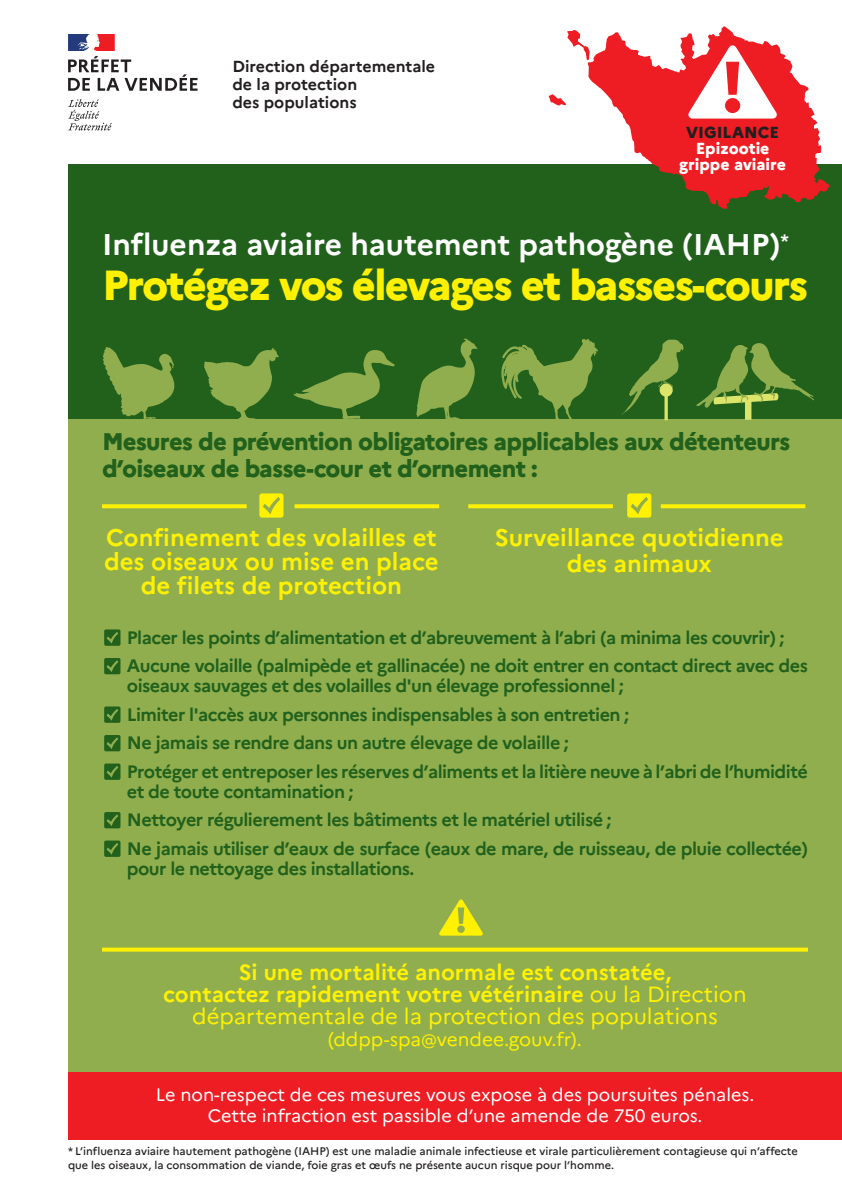
<style>
.page{position:relative;width:842px;height:1191px;background:#fff}
.page>*{position:absolute;margin:0;border:0;box-sizing:border-box;transform-origin:0 0}
.t1{font:800 42px "Marianne";letter-spacing:-.045em;color:#fff101}
.t2{font:700 30px "Marianne";color:#fff}
.t3{font:700 24px/24px "Marianne";color:#fff101;text-align:center}
.t4{font:800 24px/27px "Marianne";letter-spacing:-.03em;color:#21611c}
.t5{font:700 22px/22px "Marianne";color:#fff101;text-align:center}
.t6{font:19px "Marianne";color:#fff101}
.t7{font:700 18px/20px "Marianne";letter-spacing:-.03em;color:#21611c}
.t8{font:18px "Marianne";color:#fff}
.t9{font:700 16px/18px "Marianne";color:#231f20}
.t10{font:800 16px "Marianne";color:#fff}
.t11{font:800 16px "Marianne";color:#231f20}
.t12{font:500 11px/13.2px "Marianne";color:#231f20}
.s1{font-weight:400}
</style>
<div class="page">
<div style="left:68px;top:164px;width:774px;height:261px;background:#21611c"></div>
<svg style="left:68px;top:99px;width:44px;height:31px"></svg>
<svg style="left:68px;top:34px;width:130px;height:57px"></svg>
<div style="left:68px;top:420px;width:774px;height:703px;background:#91ae4f"></div>
<svg style="left:567px;top:30px;width:21px;height:30px"></svg>
<svg style="left:549px;top:94px;width:17px;height:11px"></svg>
<svg style="left:588px;top:26px;width:242px;height:183px;fill:#ee1d23"></svg>
<svg style="left:104px;top:629px;width:16px;height:17px"></svg>
<svg style="left:104px;top:658px;width:16px;height:16px"></svg>
<svg style="left:104px;top:706px;width:16px;height:17px"></svg>
<svg style="left:104px;top:735px;width:16px;height:16px"></svg>
<svg style="left:104px;top:763px;width:16px;height:17px"></svg>
<svg style="left:104px;top:812px;width:16px;height:16px"></svg>
<svg style="left:104px;top:840px;width:16px;height:17px"></svg>
<svg style="left:204px;top:348px;width:75px;height:72px"></svg>
<svg style="left:292px;top:350px;width:103px;height:70px"></svg>
<svg style="left:416px;top:338px;width:62px;height:82px"></svg>
<svg style="left:103px;top:347px;width:76px;height:73px"></svg>
<svg style="left:500px;top:339px;width:98px;height:81px"></svg>
<div style="left:68px;top:1072px;width:774px;height:68px;background:#ee1d23"></div>
<svg style="left:678px;top:38px;width:109px;height:84px"></svg>
<svg style="left:439px;top:899px;width:44px;height:37px"></svg>
<svg style="left:259px;top:493px;width:25px;height:24px"></svg>
<svg style="left:627px;top:493px;width:24px;height:24px"></svg>
<svg style="left:622px;top:339px;width:61px;height:75px"></svg>
<svg style="left:664px;top:397px;width:4px;height:23px"></svg>
<div style="left:660px;top:383px;width:13px;height:14px;background:#dde46a;border-radius:50%"></div>
<svg style="left:102px;top:947px;width:706px;height:4px;background:#ede60d"></svg>
<svg style="left:102px;top:504px;width:145px;height:4px"></svg>
<svg style="left:468px;top:504px;width:145px;height:4px"></svg>
<svg style="left:295px;top:504px;width:144px;height:4px"></svg>
<svg style="left:661px;top:504px;width:144px;height:4px"></svg>
<svg style="left:696px;top:343px;width:118px;height:77px"></svg>
<p class="t9" style="left:232px;top:57px;width:204px">Direction départementale</p>
<p class="t9" style="left:232px;top:75px;width:126px">de la protection des populations</p>
<p class="t11" style="left:686px;top:122px;width:94px">VIGILANCE</p>
<p class="t10" style="left:696px;top:138px;width:75px">Epizootie</p>
<p class="t10" style="left:679px;top:154px;width:108px">grippe aviaire</p>
<p class="t2" style="left:102px;top:226px;width:688px">Influenza aviaire hautement pathogène (IAHP)<sup>*</sup></p>
<p class="t1" style="left:102px;top:259px;width:708px">Protégez vos élevages et basses-cours</p>
<p class="t4" style="left:102px;top:428px;width:690px">Mesures de prévention obligatoires applicables aux détenteurs d’oiseaux de basse-cour et d’ornement :</p>
<p class="t3" style="left:104px;top:525px;width:336px">Confinement des volailles et des oiseaux ou mise en place de filets de protection</p>
<p class="t7" style="left:127px;top:627px;width:659px">Placer les points d’alimentation et d’abreuvement à l’abri (a minima les couvrir) ;</p>
<p class="t7" style="left:127px;top:656px;width:682px">Aucune volaille (palmipède et gallinacée) ne doit entrer en contact direct avec des oiseaux sauvages et des volailles d'un élevage professionnel ;</p>
<p class="t7" style="left:127px;top:704px;width:504px">Limiter l'accès aux personnes indispensables à son entretien ;</p>
<p class="t7" style="left:127px;top:733px;width:444px">Ne jamais se rendre dans un autre élevage de volaille ;</p>
<p class="t7" style="left:127px;top:761px;width:683px">Protéger et entreposer les réserves d’aliments et la litière neuve à l’abri de l’humidité et de toute contamination ;</p>
<p class="t7" style="left:127px;top:810px;width:486px">Nettoyer régulierement les bâtiments et le matériel utilisé ;</p>
<p class="t7" style="left:127px;top:838px;width:683px">Ne jamais utiliser d’eaux de surface (eaux de mare, de ruisseau, de pluie collectée) pour le nettoyage des installations.</p>
<p class="t3" style="left:495px;top:524px;width:291px;line-height:26px">Surveillance quotidienne des animaux</p>
<p class="t5" style="left:163px;top:961px;width:585px">Si une mortalité anormale est constatée,<br>contactez rapidement votre vétérinaire <span class="s1">ou la Direction départementale de la protection des populations</span></p>
<p class="t6" style="left:328px;top:1027px;width:255px">(ddpp-spa@vendee.gouv.fr).</p>
<p class="t8" style="left:156px;top:1083px;width:600px">Le non-respect de ces mesures vous expose à des poursuites pénales.</p>
<p class="t8" style="left:208px;top:1104px;width:496px">Cette infraction est passible d’une amende de 750 euros.</p>
<p class="t12" style="left:68px;top:1144px;width:731px">* L’influenza aviaire hautement pathogène (IAHP) est une maladie animale infectieuse et virale particulièrement contagieuse qui n’affecte que les oiseaux, la consommation de viande, foie gras et œufs ne présente aucun risque pour l’homme.</p>
</div>
